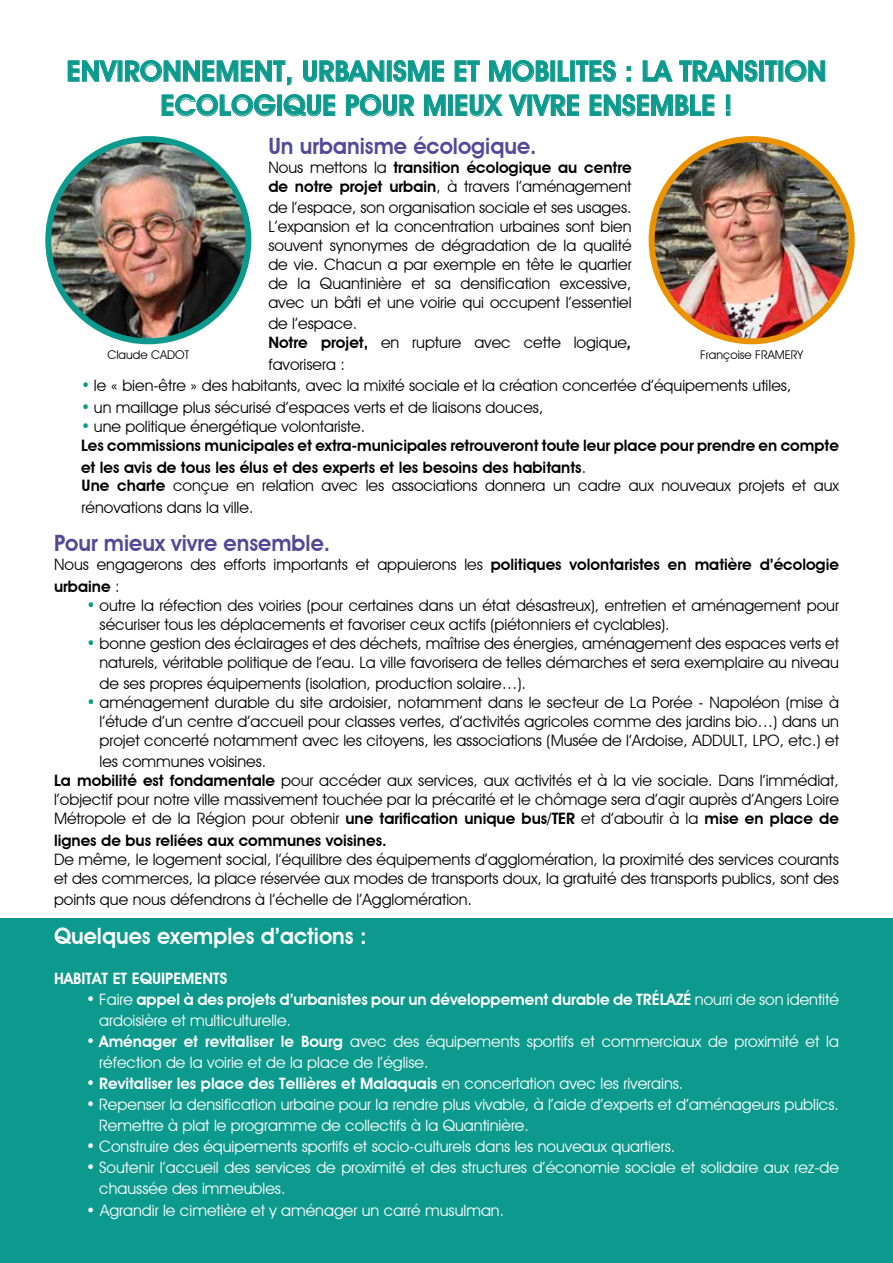
<style>
.page{position:relative;width:893px;height:1263px;background:#fff}
.page>*{position:absolute;margin:0;border:0;box-sizing:border-box;transform-origin:0 0}
.t1{font:600 28.5px/34.2px "Avant Garde IT Cby BT";color:#0b9a8d;text-align:center}
.t2{font:600 22.5px "Avant Garde IT Cby BT";color:#524998}
.t3{font:600 22.5px "Avant Garde IT Cby BT";color:#fff}
.t4{font:15.75px/18.9px "Avant Garde IT Cby BT";color:#000}
.t5{font:15.75px/21px "Avant Garde IT Cby BT";color:#fff}
.t6{font:600 15.75px/18.9px "Avant Garde IT Cby BT";color:#000}
.t7{font:600 15.75px/21px "Avant Garde IT Cby BT";color:#fff}
.t8{font:12px "Avant Garde IT Cby BT";color:#000}
.s1{font-weight:400}
.s2{font-weight:600}
.s3{font-weight:600;font-style:italic}
.s4{font-size:16.5px;color:#0b9a8d}
.s5{font-weight:400;font-size:16.5px;color:#0b9a8d}
.s6{font-weight:400;font-size:16.5px}
.s7{font-size:16.5px}
</style>
<div class="page">
<div style="left:0;top:918px;width:893px;height:345px;background:#0b9a8d"></div>
<svg style="left:67px;top:60px;width:51px;height:22px"></svg>
<svg style="left:125px;top:60px;width:167px;height:26px"></svg>
<svg style="left:303px;top:60px;width:82px;height:22px"></svg>
<div style="left:387px;top:61px;width:5px;height:21px;border:1px solid #0b9a8d"></div>
<svg style="left:393px;top:60px;width:51px;height:22px"></svg>
<svg style="left:454px;top:60px;width:26px;height:22px"></svg>
<svg style="left:489px;top:60px;width:60px;height:22px"></svg>
<svg style="left:557px;top:60px;width:12px;height:22px"></svg>
<div style="left:570px;top:61px;width:5px;height:21px;border:1px solid #0b9a8d"></div>
<svg style="left:576px;top:60px;width:40px;height:22px"></svg>
<svg style="left:627px;top:66px;width:4px;height:5px"></svg>
<svg style="left:627px;top:77px;width:4px;height:5px"></svg>
<svg style="left:642px;top:60px;width:31px;height:22px"></svg>
<svg style="left:679px;top:60px;width:79px;height:22px"></svg>
<div style="left:759px;top:61px;width:5px;height:21px;border:1px solid #0b9a8d"></div>
<svg style="left:765px;top:60px;width:13px;height:22px"></svg>
<svg style="left:785px;top:60px;width:40px;height:22px"></svg>
<svg style="left:161px;top:94px;width:115px;height:23px"></svg>
<div style="left:277px;top:95px;width:5px;height:21px;border:1px solid #0b9a8d"></div>
<svg style="left:283px;top:94px;width:53px;height:23px"></svg>
<svg style="left:346px;top:94px;width:69px;height:23px"></svg>
<svg style="left:424px;top:94px;width:22px;height:22px"></svg>
<div style="left:448px;top:95px;width:5px;height:21px;border:1px solid #0b9a8d"></div>
<svg style="left:455px;top:94px;width:124px;height:23px"></svg>
<svg style="left:589px;top:94px;width:126px;height:23px"></svg>
<div style="left:726px;top:95px;width:4px;height:15px;border:1px solid #0b9a8d"></div>
<svg style="left:726px;top:111px;width:4px;height:5px"></svg>
<img style="left:48px;top:139px;width:200px;height:202px">
<div style="left:45px;top:136px;width:206px;height:208px;border:6px solid #0b9a8d;border-radius:50%"></div>
<img style="left:652px;top:139px;width:200px;height:202px">
<div style="left:649px;top:136px;width:206px;height:208px;border:6px solid #ea9200;border-radius:50%"></div>
<h1 class="t1" style="left:67px;top:54px;width:761px">ENVIRONNEMENT, URBANISME ET MOBILITES : LA TRANSITION<br>ECOLOGIQUE POUR MIEUX VIVRE ENSEMBLE !</h1>
<h2 class="t2" style="left:268px;top:132px;width:270px">Un urbanisme écologique.</h2>
<p class="t6" style="left:268px;top:158px;width:365px"><span class="s1">Nous mettons la</span> transition écologique au centre de notre projet urbain<span class="s1">, à travers l’aménagement</span></p>
<p class="t4" style="left:268px;top:198px;width:365px;text-align:justify">de l’espace, son organisation sociale et ses usages.<br>L’expansion et la concentration urbaines sont bien souvent synonymes de dégradation de la qualité de vie. Chacun a par exemple en tête le quartier de la Quantinière et sa densification excessive, avec un bâti et une voirie qui occupent l’essentiel</p>
<p class="t4" style="left:268px;top:314px;width:365px">de l’espace.<br><span class="s2">Notre projet,</span> en rupture avec cette logique<span class="s3">,</span></p>
<p class="t4" style="left:268px;top:355px;width:78px">favorisera :</p>
<p class="t4" style="left:81px;top:376px;width:712px"><span class="s4">•</span> le « bien-être » des habitants, avec la mixité sociale et la création concertée d’équipements utiles,</p>
<p class="t4" style="left:81px;top:398px;width:464px"><span class="s4">•</span> un maillage plus sécurisé d’espaces verts et de liaisons douces,</p>
<p class="t6" style="left:81px;top:417px;width:759px"><span class="s5">•</span> <span class="s1">une politique énergétique volontariste.<br></span>Les commissions municipales et extra-municipales retrouveront toute leur place pour prendre en compte</p>
<p class="t4" style="left:81px;top:457px;width:759px"><span class="s2">et les avis de tous les élus et des experts et les besoins des habitants</span>.<br><span class="s2">Une charte</span> conçue en relation avec les associations donnera un cadre aux nouveaux projets et aux</p>
<p class="t4" style="left:82px;top:498px;width:173px">rénovations dans la ville.</p>
<h2 class="t2" style="left:54px;top:530px;width:278px">Pour mieux vivre ensemble.</h2>
<p class="t4" style="left:54px;top:554px;width:786px;line-height:21.6px">Nous engagerons des efforts importants et appuierons les <span class="s2">politiques volontaristes en matière d’écologie urbaine</span> :</p>
<p class="t4" style="left:100px;top:596px;width:741px;text-indent:-13px"><span class="s4">•</span> outre la réfection des voiries (pour certaines dans un état désastreux), entretien et aménagement pour sécuriser tous les déplacements et favoriser ceux actifs (piétonniers et cyclables).</p>
<p class="t4" style="left:87px;top:633px;width:754px;text-align:right"><span class="s4">•</span> bonne gestion des éclairages et des déchets, maîtrise des énergies, aménagement des espaces verts et naturels, véritable politique de l’eau. La ville favorisera de telles démarches et sera exemplaire au niveau</p>
<p class="t4" style="left:100px;top:674px;width:428px">de ses propres équipements (isolation, production solaire…).</p>
<p class="t4" style="left:100px;top:693px;width:741px;text-align:justify;text-indent:-13px"><span class="s4">•</span> aménagement durable du site ardoisier, notamment dans le secteur de La Porée - Napoléon (mise à l’étude d’un centre d’accueil pour classes vertes, d’activités agricoles comme des jardins bio…) dans un projet concerté notamment avec les citoyens, les associations (Musée de l’Ardoise, ADDULT, LPO, etc.) et</p>
<p class="t4" style="left:54px;top:752px;width:786px;text-indent:46px">les communes voisines.<br><span class="s2">La mobilité est fondamentale</span> pour accéder aux services, aux activités et à la vie sociale. Dans l’immédiat, l’objectif pour notre ville massivement touchée par la précarité et le chômage sera d’agir auprès d’Angers Loire Métropole et de la Région pour obtenir <span class="s2">une tarification unique bus/TER</span> et d’aboutir à la <span class="s2">mise en place de</span></p>
<p class="t6" style="left:54px;top:831px;width:334px">lignes de bus reliées aux communes voisines.</p>
<p class="t4" style="left:54px;top:849px;width:786px">De même, le logement social, l’équilibre des équipements d’agglomération, la proximité des services courants et des commerces, la place réservée aux modes de transports doux, la gratuité des transports publics, sont des</p>
<p class="t4" style="left:54px;top:890px;width:419px">points que nous défendrons à l’échelle de l’Agglomération.</p>
<h2 class="t3" style="left:54px;top:922px;width:314px">Quelques exemples d’actions :</h2>
<p class="t7" style="left:54px;top:968px;width:175px">HABITAT ET EQUIPEMENTS</p>
<p class="t7" style="left:99px;top:989px;width:741px;text-indent:-13px"><span class="s6">•</span> <span class="s1">Faire</span> appel à des projets d’urbanistes pour un développement durable de TRÉLAZÉ <span class="s1">nourri de son identité ardoisière et multiculturelle.</span></p>
<p class="t5" style="left:99px;top:1031px;width:741px;text-indent:-13px"><span class="s7">•</span> <span class="s2">Aménager et revitaliser le Bourg</span> avec des équipements sportifs et commerciaux de proximité et la réfection de la voirie et de la place de l’église.</p>
<p class="t7" style="left:86px;top:1073px;width:599px"><span class="s6">•</span> Revitaliser les place des Tellières et Malaquais <span class="s1">en concertation avec les riverains.</span></p>
<p class="t5" style="left:99px;top:1094px;width:741px;text-indent:-13px"><span class="s7">•</span> Repenser la densification urbaine pour la rendre plus vivable, à l’aide d’experts et d’aménageurs publics.<br>Remettre à plat le programme de collectifs à la Quantinière.</p>
<p class="t5" style="left:86px;top:1136px;width:590px"><span class="s7">•</span> Construire des équipements sportifs et socio-culturels dans les nouveaux quartiers.</p>
<p class="t5" style="left:99px;top:1157px;width:741px;text-indent:-13px"><span class="s7">•</span> Soutenir l’accueil des services de proximité et des structures d’économie sociale et solidaire aux rez-de chaussée des immeubles.</p>
<p class="t5" style="left:86px;top:1199px;width:419px">• Agrandir le cimetière et y aménager un carré musulman.</p>
<p class="t8" style="left:107px;top:347px;width:83px">Claude CADOT</p>
<p class="t8" style="left:700px;top:347px;width:105px">Françoise FRAMERY</p>
</div>
